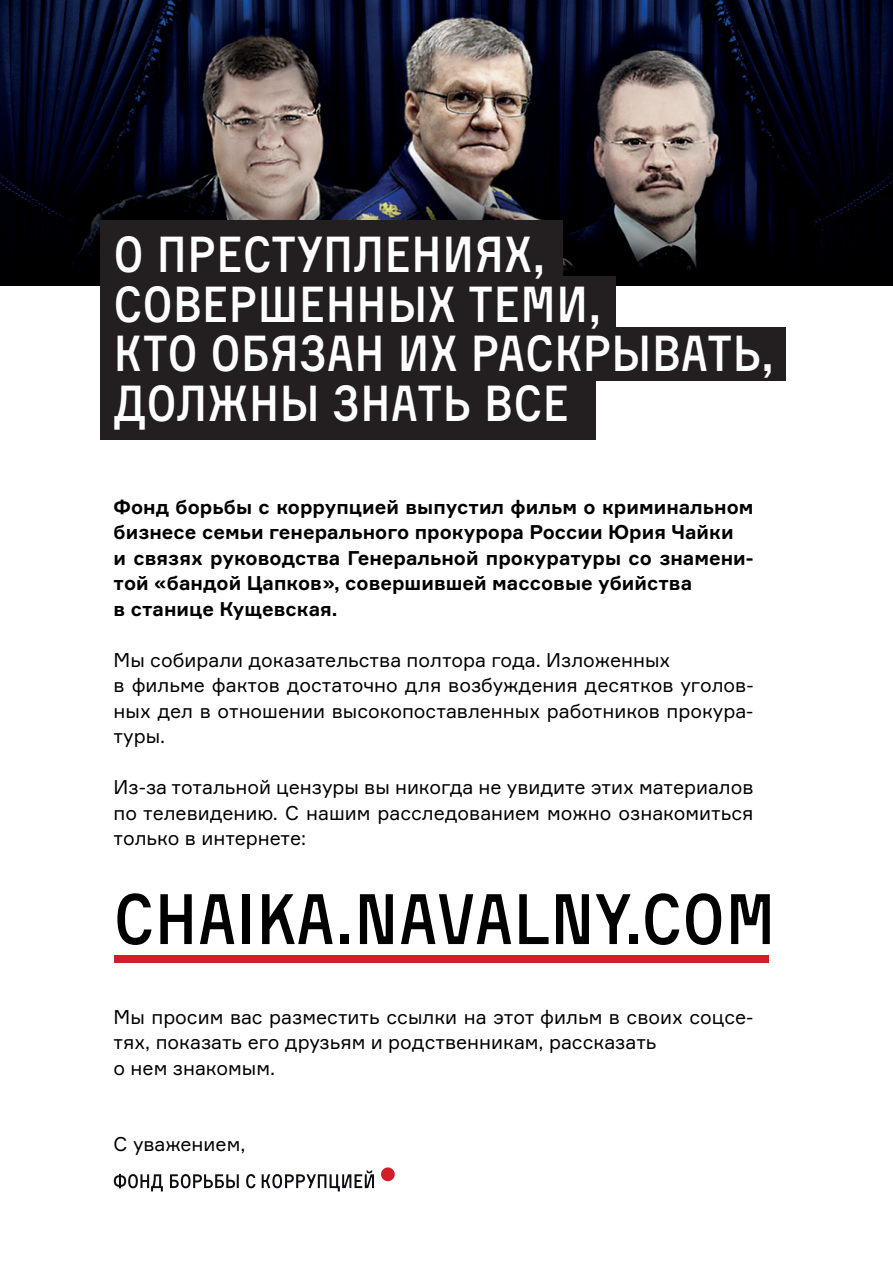
<style>
.page{position:relative;width:893px;height:1263px;background:#fff}
.page>*{position:absolute;margin:0;border:0;box-sizing:border-box;transform-origin:0 0}
.t1{font:69.75px "Activist";color:#000001}
.t2{font:49.5px/49.5px "Activist";color:#fff}
.t3{font:19.5px/25.5px "Formular";color:#000001}
.t4{font:700 19.5px/25.5px "Formular";color:#000001}
</style>
<div class="page">
<img style="left:0;top:0;width:893px;height:286px">
<div style="left:381px;top:1167px;width:14px;height:14px;background:#d01f26;border-radius:7px"></div>
<svg style="left:114px;top:1174px;width:49px;height:17px"></svg>
<svg style="left:170px;top:1174px;width:69px;height:14px"></svg>
<svg style="left:246px;top:1174px;width:10px;height:14px"></svg>
<svg style="left:262px;top:1170px;width:112px;height:21px"></svg>
<div style="left:114px;top:955px;width:654px;height:7px;background:#d01f26"></div>
<div style="left:100px;top:220px;width:462px;height:61px;background:#231f20"></div>
<div style="left:100px;top:276px;width:516px;height:53px;background:#231f20"></div>
<div style="left:100px;top:327px;width:686px;height:53px;background:#231f20"></div>
<div style="left:100px;top:380px;width:496px;height:60px;background:#231f20"></div>
<h2 class="t2" style="left:114px;top:229px;width:662px">О ПРЕСТУПЛЕНИЯХ,<br>СОВЕРШЕННЫХ ТЕМИ,<br>КТО ОБЯЗАН ИХ РАСКРЫВАТЬ,<br>ДОЛЖНЫ ЗНАТЬ ВСЕ</h2>
<p class="t4" style="left:114px;top:494px;width:641px">Фонд борьбы с коррупцией выпустил фильм о криминальном бизнесе семьи генерального прокурора России Юрия Чайки<br>и связях руководства Генеральной прокуратуры со знамени&shy;той «бандой Цапков», совершившей массовые убийства<br>в станице Кущевская.</p>
<p class="t3" style="left:114px;top:647px;width:641px">Мы собирали доказательства полтора года. Изложенных<br>в фильме фактов достаточно для возбуждения десятков уголов&shy;ных дел в отношении высокопоставленных работников прокура&shy;туры.</p>
<p class="t3" style="left:114px;top:774px;width:641px;text-align:justify">Из-за тотальной цензуры вы никогда не увидите этих материалов по телевидению. С нашим расследованием можно ознакомиться только в интернете:</p>
<h1 class="t1" style="left:114px;top:876px;width:664px">CHAIKA.NAVALNY.COM</h1>
<p class="t3" style="left:114px;top:1004px;width:641px">Мы просим вас разместить ссылки на этот фильм в своих соцсе&shy;тях, показать его друзьям и родственникам, рассказать<br>о нем знакомым.</p>
<p class="t3" style="left:114px;top:1131px;width:133px">С уважением,</p>
</div>
